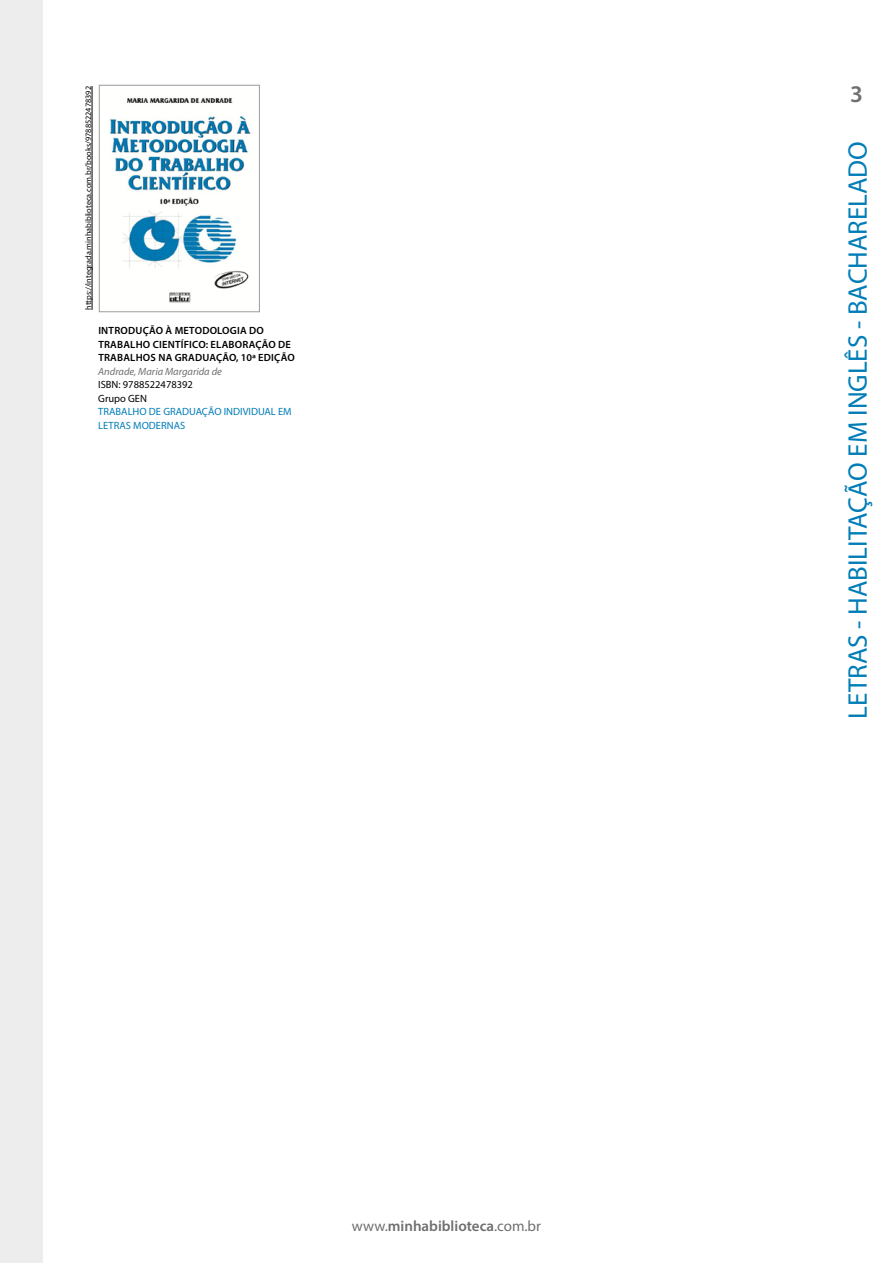
<style>
.page{position:relative;width:893px;height:1263px;background:#fff}
.page>*{position:absolute;margin:0;border:0;box-sizing:border-box;transform-origin:0 0}
.t1{font:27px "Myriad Pro";color:#007db7}
.t2{font:600 24px "Myriad Pro";color:#71706f}
.t3{font:600 15px "Myriad Pro";color:#706f6f}
.t4{font:600 10.5px/13.5px "Myriad Pro";letter-spacing:.02em;color:#000}
.t5{font:10.5px/13.5px "Myriad Pro";color:#007db7}
.t6{font:10.5px/13.5px "Myriad Pro";color:#000}
.t7{font:italic 10.5px "Myriad Pro";color:#706f6f}
.t8{font:8.25px "Myriad Pro";color:#000}
.s1{font-weight:400}
</style>
<div class="page">
<div style="left:0;top:0;width:43px;height:1263px;background:#ededed"></div>
<img style="left:110px;top:98px;width:141px;height:205px">
<div style="left:99px;top:85px;width:161px;height:227px;border:1px solid #9d9d9c"></div>
<hr style="left:92px;top:86px;width:1px;height:224px;background:#000">
<p class="t8" style="left:83px;top:310px;width:225px;rotate:-90deg">https://integrada.minhabiblioteca.com.br/books/9788522478392</p>
<p class="t4" style="left:98px;top:324px;width:198px">INTRODUÇÃO À METODOLOGIA DO<br>TRABALHO CIENTÍFICO: ELABORAÇÃO DE<br>TRABALHOS NA GRADUAÇÃO, 10ª EDIÇÃO</p>
<p class="t7" style="left:98px;top:365px;width:125px">Andrade, Maria Margarida de</p>
<p class="t6" style="left:98px;top:378px;width:96px">ISBN: 9788522478392<br>Grupo GEN</p>
<p class="t5" style="left:98px;top:405px;width:195px">TRABALHO DE GRADUAÇÃO INDIVIDUAL EM<br>LETRAS MODERNAS</p>
<h3 class="t3" style="left:352px;top:1216px;width:191px"><span class="s1">www.</span>minhabiblioteca<span class="s1">.com.br</span></h3>
<h2 class="t2" style="left:850px;top:78px;width:14px">3</h2>
<h1 class="t1" style="left:841px;top:719px;width:579px;rotate:-90deg">LETRAS - HABILITAÇÃO EM INGLÊS - BACHARELADO</h1>
</div>
